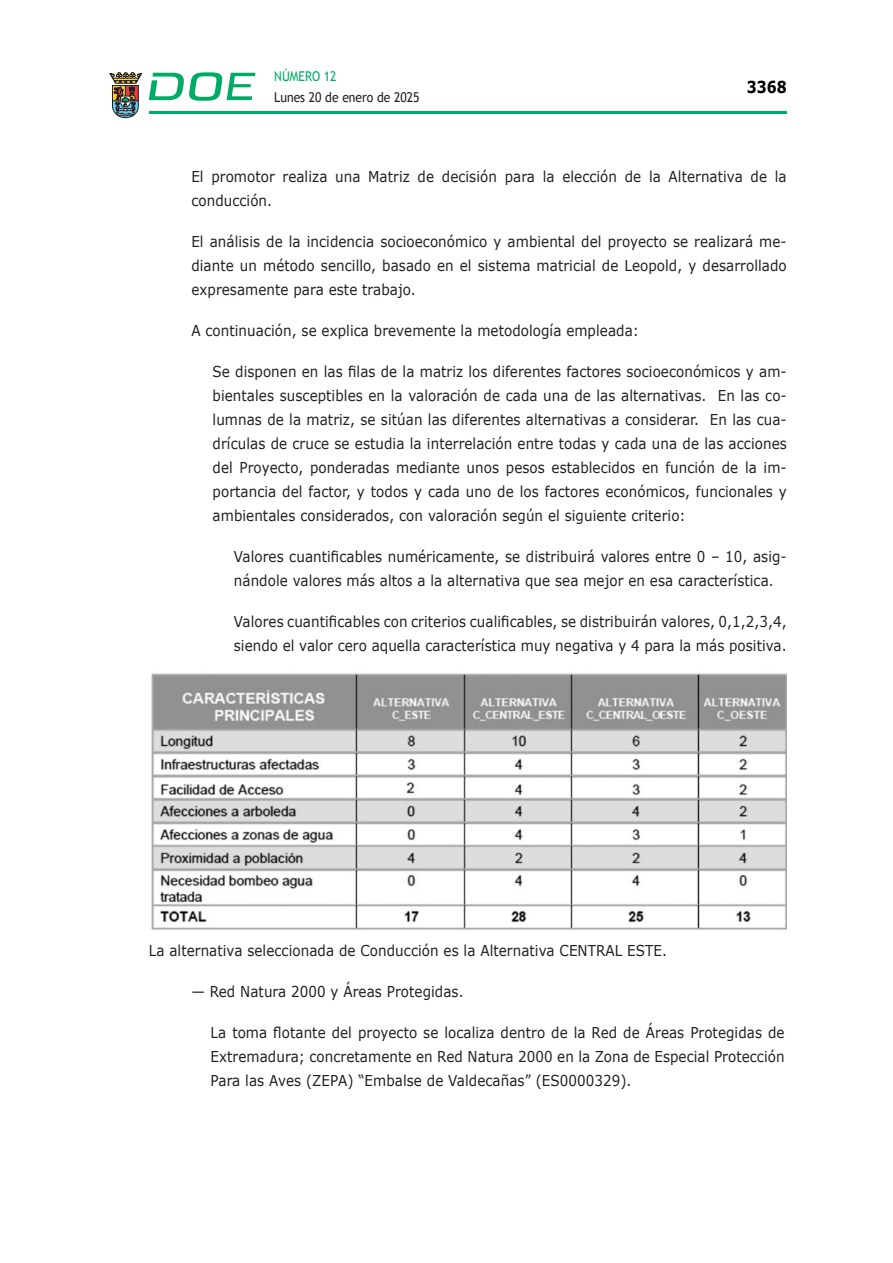
<style>
.page{position:relative;width:893px;height:1263px;background:#fff}
.page>*{position:absolute;margin:0;border:0;box-sizing:border-box;transform-origin:0 0}
.t1{font:700 16.5px "Verdana";color:#000;scale:.85 1}
.CUERPO_DE_TEXTO{font:15px/24px "Verdana";letter-spacing:.005em;color:#231f20;scale:.9 1}
.t2{font:13.5px "Trebuchet MS";color:#231f20;scale:.9 1}
.t3{font:13.5px "Trebuchet MS";color:#00ab67;scale:.9 1}
</style>
<div class="page">
<hr style="left:149px;top:111px;width:638px;height:3px;background:#00ab66">
<svg style="left:109px;top:72px;width:33px;height:46px"></svg>
<svg style="left:149px;top:72px;width:106px;height:29px"></svg>
<img style="left:151px;top:673px;width:636px;height:257px">
<p class="t3" style="left:274px;top:68px;width:71px">NÚMERO 12</p>
<p class="t2" style="left:274px;top:89px;width:163px">Lunes 20 de enero de 2025</p>
<p class="t1" style="left:747px;top:76px;width:48px">3368</p>
<p class="CUERPO_DE_TEXTO" style="left:191px;top:164px;width:663px">El promotor realiza una Matriz de decisión para la elección de la Alternativa de la conducción.</p>
<p class="CUERPO_DE_TEXTO" style="left:191px;top:229px;width:663px;text-align:justify">El análisis de la incidencia socioeconómico y ambiental del proyecto se realizará me&shy;diante un método sencillo, basado en el sistema matricial de Leopold, y desarrollado expresamente para este trabajo.</p>
<p class="CUERPO_DE_TEXTO" style="left:191px;top:318px;width:499px">A continuación, se explica brevemente la metodología empleada:</p>
<p class="CUERPO_DE_TEXTO" style="left:213px;top:359px;width:639px;text-align:justify">Se disponen en las filas de la matriz los diferentes factores socioeconómicos y am&shy;bientales susceptibles en la valoración de cada una de las alternativas. En las co&shy;lumnas de la matriz, se sitúan las diferentes alternativas a considerar. En las cua&shy;drículas de cruce se estudia la interrelación entre todas y cada una de las acciones del Proyecto, ponderadas mediante unos pesos establecidos en función de la im&shy;portancia del factor, y todos y cada uno de los factores económicos, funcionales y ambientales considerados, con valoración según el siguiente criterio:</p>
<p class="CUERPO_DE_TEXTO" style="left:234px;top:544px;width:616px">Valores cuantificables numéricamente, se distribuirá valores entre 0 – 10, asig&shy;nándole valores más altos a la alternativa que sea mejor en esa característica.</p>
<p class="CUERPO_DE_TEXTO" style="left:234px;top:609px;width:616px">Valores cuantificables con criterios cualificables, se distribuirán valores, 0,1,2,3,4, siendo el valor cero aquella característica muy negativa y 4 para la más positiva.</p>
<p class="CUERPO_DE_TEXTO" style="left:149px;top:938px;width:577px">La alternativa seleccionada de Conducción es la Alternativa CENTRAL ESTE.</p>
<p class="CUERPO_DE_TEXTO" style="left:191px;top:979px;width:304px">— Red Natura 2000 y Áreas Protegidas.</p>
<p class="CUERPO_DE_TEXTO" style="left:211px;top:1020px;width:639px;text-align:justify">La toma flotante del proyecto se localiza dentro de la Red de Áreas Protegidas de Extremadura; concretamente en Red Natura 2000 en la Zona de Especial Protección Para las Aves (ZEPA) “Embalse de Valdecañas” (ES0000329).</p>
</div>
